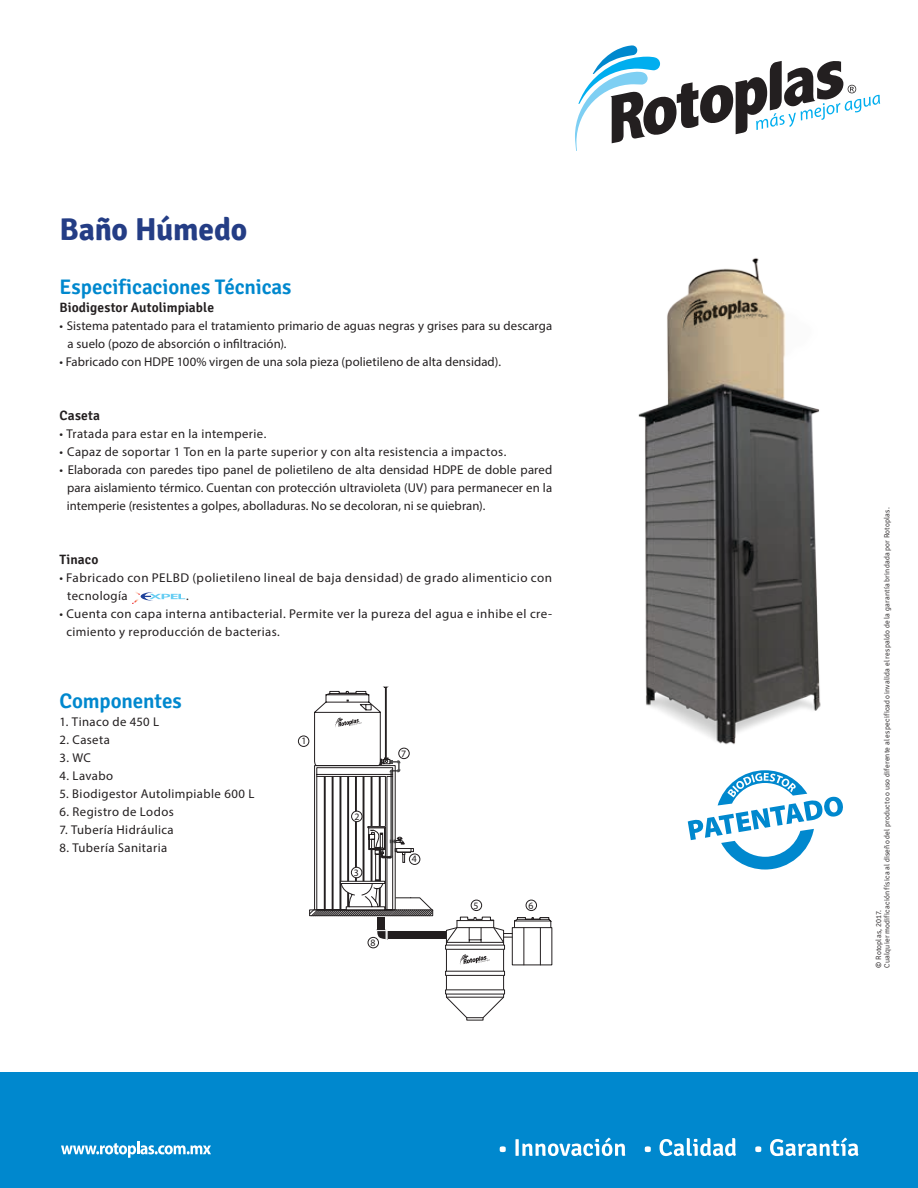
<style>
.page{position:relative;width:918px;height:1188px;background:#fff}
.page>*{position:absolute;margin:0;border:0;box-sizing:border-box;transform-origin:0 0}
.t1{font:700 31.5px "Signika";letter-spacing:-.01em;color:#243d85}
.t2{font:600 21px "Signika";letter-spacing:-.005em;color:#0088ce}
.t3{font:600 13.5px "Signika";letter-spacing:.005em;color:#231f20}
.t4{font:12.75px/18px "Myriad Pro";letter-spacing:.03em;color:#231f20}
.t5{font:12.75px/18px "Myriad Pro";letter-spacing:.005em;color:#231f20}
.t6{font:12.75px "Myriad Pro";letter-spacing:.01em;color:#231f20}
.t7{font:9.75px "Myriad Pro";color:#231f20}
.t8{font:300 7.5px/8.4px "Signika";letter-spacing:.02em;color:#231f20}
</style>
<div class="page">
<div style="left:0;top:1072px;width:918px;height:116px;background:#0088ce"></div>
<svg style="left:500px;top:1146px;width:6px;height:6px"></svg>
<svg style="left:515px;top:1138px;width:110px;height:18px"></svg>
<svg style="left:645px;top:1146px;width:6px;height:6px"></svg>
<svg style="left:660px;top:1138px;width:76px;height:18px"></svg>
<svg style="left:755px;top:1146px;width:6px;height:6px"></svg>
<svg style="left:770px;top:1138px;width:88px;height:18px"></svg>
<svg style="left:575px;top:45px;width:305px;height:106px"></svg>
<svg style="left:61px;top:1142px;width:150px;height:16px"></svg>
<svg style="left:132px;top:592px;width:54px;height:12px"></svg>
<img style="left:638px;top:258px;width:183px;height:487px">
<svg style="left:376px;top:929px;width:13px;height:11px"></svg>
<svg style="left:445px;top:916px;width:107px;height:105px"></svg>
<div style="left:378px;top:917px;width:7px;height:12px;background:#231f20"></div>
<div style="left:388px;top:932px;width:58px;height:7px;background:#231f20"></div>
<svg style="left:309px;top:687px;width:124px;height:229px"></svg>
<div style="left:298px;top:736px;width:11px;height:11px;border:1px solid #231f20;border-radius:50%"></div>
<div style="left:352px;top:811px;width:10px;height:11px;background:#fff;border-radius:50%"></div>
<div style="left:351px;top:811px;width:11px;height:11px;border:1px solid #231f20;border-radius:50%"></div>
<div style="left:351px;top:867px;width:11px;height:11px;background:#fff;border-radius:50%"></div>
<div style="left:351px;top:867px;width:11px;height:11px;border:1px solid #231f20;border-radius:50%"></div>
<div style="left:409px;top:854px;width:11px;height:10px;background:#fff;border-radius:50%"></div>
<div style="left:409px;top:854px;width:11px;height:11px;border:1px solid #231f20;border-radius:50%"></div>
<div style="left:471px;top:900px;width:11px;height:11px;border:1px solid #231f20;border-radius:50%"></div>
<div style="left:526px;top:900px;width:11px;height:11px;border:1px solid #231f20;border-radius:50%"></div>
<div style="left:399px;top:748px;width:10px;height:11px;background:#fff;border-radius:50%"></div>
<div style="left:399px;top:748px;width:10px;height:11px;border:1px solid #231f20;border-radius:50%"></div>
<div style="left:368px;top:937px;width:11px;height:11px;border:1px solid #231f20;border-radius:50%"></div>
<svg style="left:688px;top:770px;width:155px;height:100px"></svg>
<h1 class="t1" style="left:60px;top:210px;width:189px">Baño Húmedo</h1>
<h2 class="t2" style="left:60px;top:274px;width:234px">Especificaciones Técnicas</h2>
<p class="t3" style="left:60px;top:299px;width:156px">Biodigestor Autolimpiable</p>
<p class="t5" style="left:68px;top:316px;width:486px;text-indent:-8px">• Sistema patentado para el tratamiento primario de aguas negras y grises para su descarga a suelo (pozo de absorción o infiltración).</p>
<p class="t6" style="left:60px;top:353px;width:443px">• Fabricado con HDPE 100% virgen de una sola pieza (polietileno de alta densidad).</p>
<p class="t3" style="left:60px;top:407px;width:42px">Caseta</p>
<p class="t4" style="left:60px;top:424px;width:208px">• Tratada para estar en la intemperie.</p>
<p class="t4" style="left:60px;top:442px;width:448px">• Capaz de soportar 1 Ton en la parte superior y con alta resistencia a impactos.</p>
<p class="t4" style="left:67px;top:460px;width:487px;text-align:justify;text-indent:-7px">• Elaborada con paredes tipo panel de polietileno de alta densidad HDPE de doble pared para aislamiento térmico. Cuentan con protección ultravioleta (UV) para permanecer en la intemperie (resistentes a golpes, abolladuras. No se decoloran, ni se quiebran).</p>
<p class="t3" style="left:60px;top:551px;width:40px">Tinaco</p>
<p class="t4" style="left:67px;top:568px;width:486px;text-indent:-8px">• Fabricado con PELBD (polietileno lineal de baja densidad) de grado alimenticio con tecnología</p>
<p class="t4" style="left:186px;top:586px;width:4px">.</p>
<p class="t4" style="left:66px;top:604px;width:487px;text-indent:-7px">• Cuenta con capa interna antibacterial. Permite ver la pureza del agua e inhibe el cre&shy;cimiento y reproducción de bacterias.</p>
<h2 class="t2" style="left:60px;top:688px;width:124px">Componentes</h2>
<p class="t4" style="left:60px;top:712px;width:101px">1. Tinaco de 450 L</p>
<p class="t4" style="left:60px;top:730px;width:52px">2. Caseta</p>
<p class="t4" style="left:60px;top:748px;width:33px">3. WC</p>
<p class="t4" style="left:60px;top:766px;width:55px">4. Lavabo</p>
<p class="t4" style="left:60px;top:784px;width:196px">5. Biodigestor Autolimpiable 600 L</p>
<p class="t4" style="left:60px;top:802px;width:116px">6. Registro de Lodos</p>
<p class="t4" style="left:60px;top:820px;width:116px">7. Tubería Hidráulica</p>
<p class="t4" style="left:60px;top:838px;width:109px">8. Tubería Sanitaria</p>
<p class="t7" style="left:302px;top:735px;width:7px">1</p>
<p class="t7" style="left:355px;top:810px;width:7px">2</p>
<p class="t7" style="left:354px;top:866px;width:7px">3</p>
<p class="t7" style="left:370px;top:937px;width:7px">8</p>
<p class="t7" style="left:401px;top:747px;width:7px">7</p>
<p class="t7" style="left:412px;top:853px;width:7px">4</p>
<p class="t7" style="left:474px;top:899px;width:7px">5</p>
<p class="t7" style="left:529px;top:899px;width:7px">6</p>
<p class="t8" style="left:874px;top:968px;width:462px;rotate:-90deg">© Rotoplas, 2017.<br>Cualquier modificación física al diseño del producto o uso diferente al especificado invalida el respaldo de la garantía brindada por Rotoplas.</p>
</div>
